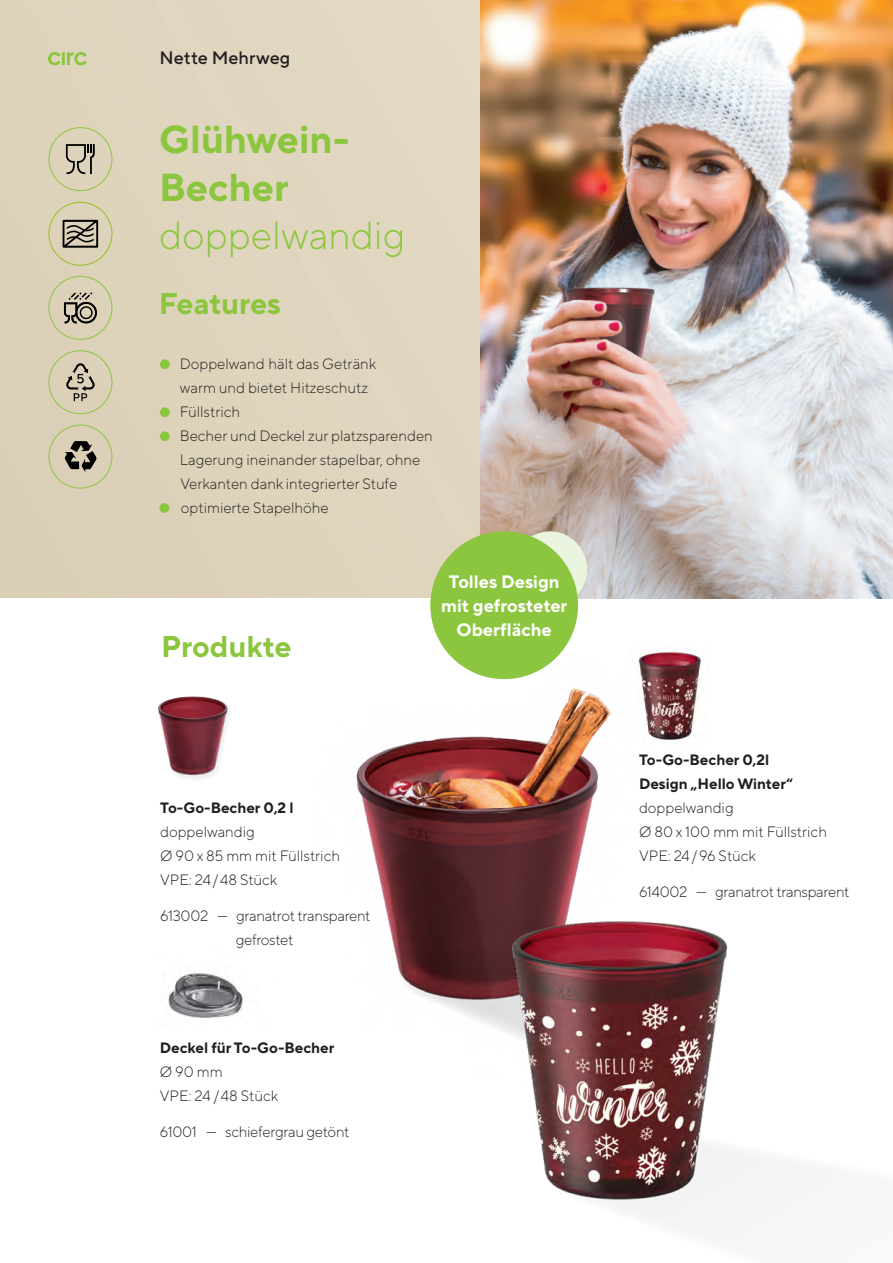
<style>
.page{position:relative;width:893px;height:1263px;background:#fff}
.page>*{position:absolute;margin:0;border:0;box-sizing:border-box;transform-origin:0 0}
.t1{font:700 39px/48px "TT Norms Pro";color:#8bc63e}
.t2{font:300 39px "TT Norms Pro";color:#8bc63e}
.t3{font:700 30px "TT Norms Pro";letter-spacing:-.005em;color:#8bc63e}
.t4{font:700 18px/24px "TT Norms Pro";color:#fff;text-align:center}
.t5{font:500 18px "TT Norms Pro";color:#231f20}
.t6{font:300 15px/24px "TT Norms Pro";color:#231f20}
.t7{font:300 15px/24px "TT Norms Pro";letter-spacing:-.02em;color:#231f20;text-align:center}
.t8{font:700 15px/24px "TT Norms Pro";color:#231f20}
</style>
<div class="page">
<div style="left:0;top:0;width:893px;height:598px;background:#dfd5bd"></div>
<img style="left:168px;top:972px;width:75px;height:46px">
<img style="left:480px;top:0;width:413px;height:598px">
<img style="left:158px;top:696px;width:71px;height:83px">
<img style="left:356px;top:657px;width:255px;height:343px">
<div style="left:160px;top:359px;width:10px;height:10px;background:#8bc63e;border-radius:50%"></div>
<div style="left:160px;top:407px;width:10px;height:10px;background:#8bc63e;border-radius:50%"></div>
<div style="left:160px;top:431px;width:10px;height:10px;background:#8bc63e;border-radius:50%"></div>
<div style="left:513px;top:531px;width:74px;height:76px;background:#ebf4de;border-radius:50%"></div>
<div style="left:430px;top:531px;width:148px;height:148px;background:#8bc63e;border-radius:50%"></div>
<div style="left:159px;top:503px;width:10px;height:10px;background:#8bc63e;border-radius:50%"></div>
<svg style="left:66px;top:144px;width:29px;height:30px"></svg>
<div style="left:49px;top:127px;width:63px;height:64px;border:1px solid #8bc63e;border-radius:50%"></div>
<svg style="left:64px;top:292px;width:33px;height:32px"></svg>
<div style="left:49px;top:276px;width:63px;height:64px;border:1px solid #8bc63e;border-radius:50%"></div>
<svg style="left:66px;top:363px;width:29px;height:38px"></svg>
<div style="left:49px;top:350px;width:63px;height:64px;border:1px solid #8bc63e;border-radius:50%"></div>
<svg style="left:64px;top:441px;width:33px;height:31px"></svg>
<div style="left:49px;top:425px;width:63px;height:63px;border:1px solid #8bc63e;border-radius:50%"></div>
<div style="left:49px;top:202px;width:63px;height:64px;border:1px solid #94c21f;border-radius:50%"></div>
<svg style="left:63px;top:220px;width:35px;height:28px"></svg>
<img style="left:432px;top:851px;width:370px;height:380px">
<img style="left:638px;top:650px;width:64px;height:91px">
<svg style="left:48px;top:52px;width:39px;height:13px"></svg>
<p class="t5" style="left:160px;top:45px;width:132px">Nette Mehrweg</p>
<h1 class="t1" style="left:159px;top:112px;width:192px">Glühwein-<br>Becher</h1>
<h1 class="t2" style="left:159px;top:207px;width:248px">doppelwandig</h1>
<h2 class="t3" style="left:159px;top:281px;width:124px">Features</h2>
<p class="t6" style="left:180px;top:350px;width:255px">Doppelwand hält das Getränk<br>warm und bietet Hitzeschutz<br>Füllstrich<br>Becher und Deckel zur platzsparenden<br>Lagerung ineinander stapelbar, ohne<br>Verkanten dank integrierter Stufe optimierte Stapelhöhe</p>
<h2 class="t3" style="left:161px;top:624px;width:132px">Produkte</h2>
<p class="t4" style="left:441px;top:568px;width:128px">Tolles Design mit gefrosteter<br>Oberfläche</p>
<p class="t8" style="left:160px;top:794px;width:135px">To-Go-Becher 0,2 l</p>
<p class="t6" style="left:160px;top:818px;width:181px">doppelwandig<br>Ø 90 x 85 mm mit Füllstrich<br>VPE: 24/48 Stück</p>
<p class="t7" style="left:160px;top:902px;width:212px">613002 — granatrot transparent gefrostet</p>
<p class="t8" style="left:160px;top:1034px;width:176px">Deckel für To-Go-Becher</p>
<p class="t6" style="left:160px;top:1058px;width:120px">Ø 90 mm<br>VPE: 24 /48 Stück</p>
<p class="t7" style="left:160px;top:1118px;width:191px">61001 — schiefergrau getönt</p>
<p class="t8" style="left:639px;top:746px;width:155px">To-Go-Becher 0,2l<br>Design „Hello Winter“</p>
<p class="t6" style="left:639px;top:794px;width:189px">doppelwandig<br>Ø 80 x 100 mm mit Füllstrich<br>VPE: 24/96 Stück</p>
<p class="t7" style="left:639px;top:878px;width:212px">614002 — granatrot transparent</p>
</div>
